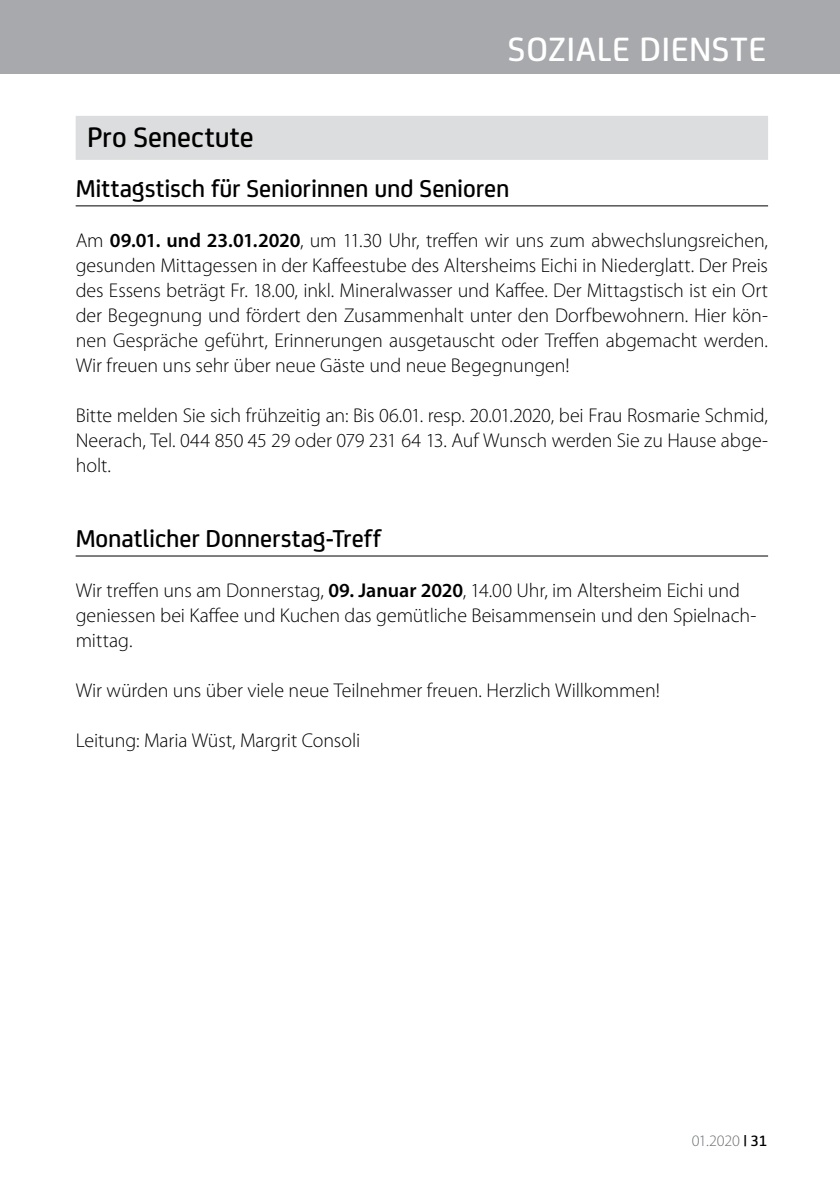
<style>
.page{position:relative;width:840px;height:1191px;background:#fff}
.page>*{position:absolute;margin:0;border:0;box-sizing:border-box;transform-origin:0 0}
.t1{font:500 36px "FS Joey";letter-spacing:.02em;color:#fff}
.t2{font:500 30px "FS Joey";color:#000}
.t3{font:500 26px "FS Joey";letter-spacing:-.005em;color:#000}
.t4{font:300 20px/25px "Myriad Pro";letter-spacing:-.005em;color:#000;text-align:justify}
.t5{font:300 16px "Myriad Pro";letter-spacing:-.015em;color:#6d6e71}
.s1{font-weight:600}
.s2{font-family:"FS Joey";font-weight:500;color:#000}
</style>
<div class="page">
<div style="left:0;top:0;width:839px;height:74px;background:#a7a9ac"></div>
<div style="left:76px;top:116px;width:691px;height:44px;background:#dcddde"></div>
<hr style="left:76px;top:205px;width:691px;height:1px;background:#000">
<hr style="left:76px;top:555px;width:691px;height:1px;background:#000">
<h1 class="t1" style="left:507px;top:23px;width:259px">SOZIALE DIENSTE</h1>
<h2 class="t2" style="left:87px;top:115px;width:168px">Pro Senectute</h2>
<h3 class="t3" style="left:76px;top:169px;width:435px">Mittagstisch für Seniorinnen und Senioren</h3>
<p class="t4" style="left:76px;top:228px;width:693px">Am <span class="s1">09.01. und 23.01.2020</span>, um 11.30 U hr, treffen wir uns zum abwechslungsreichen, gesunden Mittagessen in der Kaffeestube des Altersheims Eichi in Niederglatt. Der Preis des Essens beträgt Fr. 18.00, inkl. Mineralwasser und Kaffee. Der Mittagstisch ist ein Ort der Begegnung und fördert den Zusammenhalt unter den Dorfbewohnern. Hier kön&shy;nen Gespräche geführt, Erinnerungen ausgetauscht oder Treffen abgemacht werden.<br>Wir freuen uns sehr über neue Gäste und neue Begegnungen!</p>
<p class="t4" style="left:76px;top:403px;width:693px">Bitte melden Sie sich frühzeitig an: Bis 06.01. resp. 20.01.2020, bei Frau Rosmarie Schmid, Neerach, Tel. 044 850 45 29 oder 079 231 64 13. Auf Wunsch werden Sie zu Hause abge&shy;holt.</p>
<h3 class="t3" style="left:76px;top:519px;width:306px">Monatlicher Donnerstag-Treff</h3>
<p class="t4" style="left:76px;top:578px;width:681px;text-align:left">Wir treffen uns am Donnerstag, <span class="s1">09. Januar 2020</span>, 14.00 U hr, im Altersheim Eichi und geniessen bei Kaffee und Kuchen das gemütliche Beisammensein und den Spielnach&shy;mittag.</p>
<p class="t4" style="left:76px;top:678px;width:585px">Wir würden uns über viele neue Teilnehmer freuen. Herzlich Willkommen!</p>
<p class="t4" style="left:76px;top:728px;width:286px">Leitung: Maria Wüst, Margrit Consoli</p>
<p class="t5" style="left:691px;top:1131px;width:77px">01.2020 <span class="s2">| 31</span></p>
</div>
